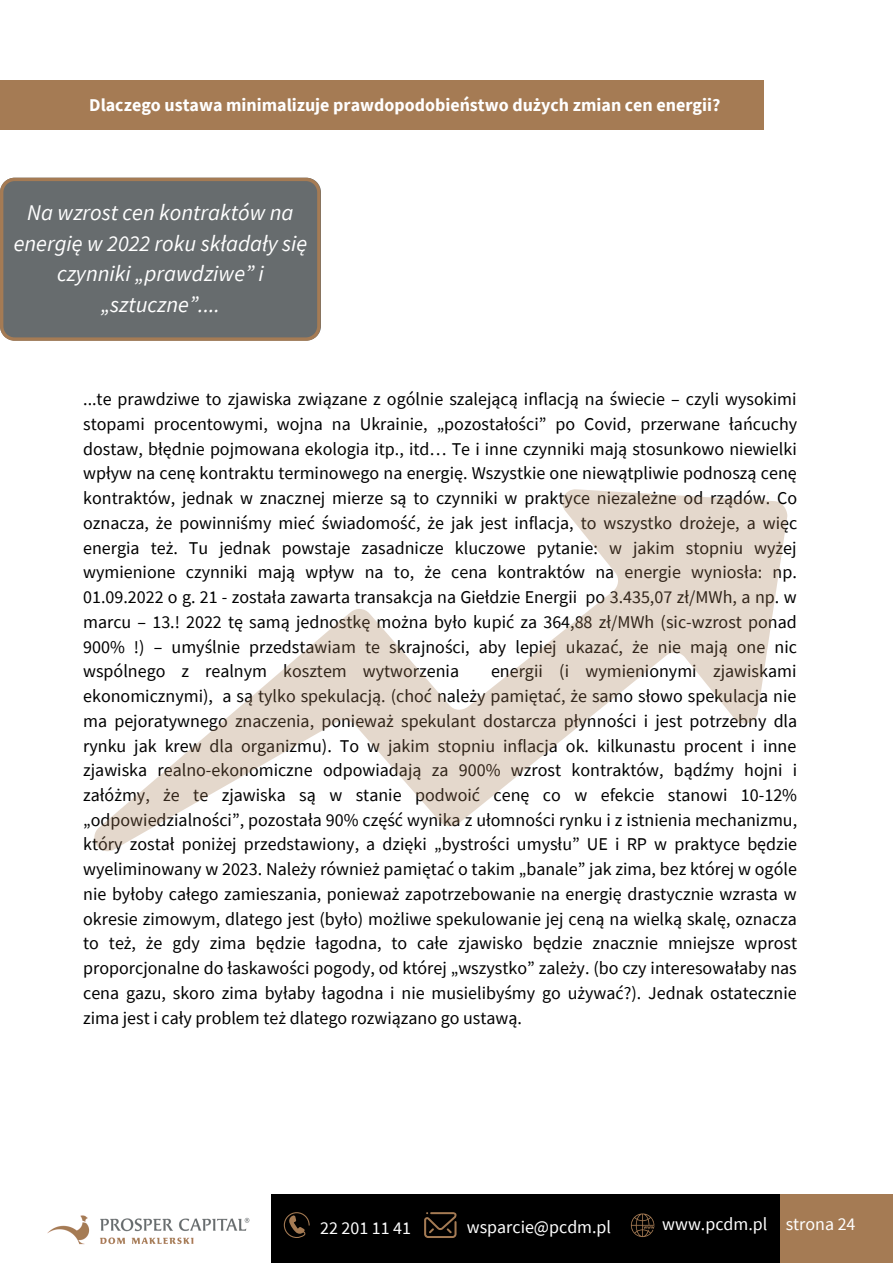
<style>
.page{position:relative;width:893px;height:1264px;background:#fff}
.page>*{position:absolute;margin:0;border:0;box-sizing:border-box;transform-origin:0 0}
.t1{font:italic 22.5px/30.3px "Source Sans Pro";color:#fff;text-align:center}
.t2{font:18px/24.8px "Source Sans Pro";color:#000;text-align:justify}
.t3{font:700 18px "Source Sans Pro";color:#fff}
.t4{font:18px "Source Sans Pro";color:#fff}
</style>
<div class="page">
<img style="left:47px;top:1215px;width:203px;height:30px">
<div style="left:271px;top:1193px;width:621px;height:69px;background:#000"></div>
<svg style="left:284px;top:1212px;width:25px;height:25px"></svg>
<svg style="left:631px;top:1213px;width:23px;height:23px"></svg>
<svg style="left:424px;top:1212px;width:32px;height:25px"></svg>
<div style="left:780px;top:1193px;width:112px;height:69px;background:#a57b54"></div>
<div style="left:0;top:81px;width:764px;height:49px;background:#a57b54"></div>
<div style="left:0;top:178px;width:320px;height:163px;background:#676c6e"></div>
<svg style="left:94px;top:489px;width:693px;height:363px"></svg>
<p class="t3" style="left:89px;top:93px;width:632px">Dlaczego ustawa minimalizuje prawdopodobieństwo dużych zmian cen energii?</p>
<p class="t1" style="left:14px;top:197px;width:295px">Na wzrost cen kontraktów na energię w 2022 roku składały się czynniki „prawdziwe” i „sztuczne”....</p>
<p class="t2" style="left:83px;top:386px;width:715px">...te prawdziwe to zjawiska związane z ogólnie szalejącą inflacją na świecie – czyli wysokimi stopami procentowymi, wojna na Ukrainie, „pozostałości” po Covid, przerwane łańcuchy dostaw, błędnie pojmowana ekologia itp., itd… Te i inne czynniki mają stosunkowo niewielki wpływ na cenę kontraktu terminowego na energię. Wszystkie one niewątpliwie podnoszą cenę kontraktów, jednak w znacznej mierze są to czynniki w praktyce niezależne od rządów. Co oznacza, że powinniśmy mieć świadomość, że jak jest inflacja, to wszystko drożeje, a więc energia też. Tu jednak powstaje zasadnicze kluczowe pytanie: w jakim stopniu wyżej wymienione czynniki mają wpływ na to, że cena kontraktów na energie wyniosła: np.<br>01.09.2022 o g. 21 - została zawarta transakcja na Giełdzie Energii po 3.435,07 zł/MWh, a np. w marcu – 13.! 2022 tę samą jednostkę można było kupić za 364,88 zł/MWh (sic-wzrost ponad 900% !) – umyślnie przedstawiam te skrajności, aby lepiej ukazać, że nie mają one nic wspólnego z realnym kosztem wytworzenia</p>
<p class="t2" style="left:83px;top:658px;width:715px;text-indent:408px">energii (i wymienionymi zjawiskami ekonomicznymi), a są tylko spekulacją. (choć należy pamiętać, że samo słowo spekulacja nie ma pejoratywnego znaczenia, ponieważ spekulant dostarcza płynności i jest potrzebny dla rynku jak krew dla organizmu). To w jakim stopniu inflacja ok. kilkunastu procent i inne zjawiska realno-ekonomiczne odpowiadają za 900% wzrost kontraktów, bądźmy hojni i załóżmy, że te zjawiska są w stanie podwoić cenę co w efekcie stanowi 10-12% „odpowiedzialności”, pozostała 90% część wynika z ułomności rynku i z istnienia mechanizmu, który został poniżej przedstawiony, a dzięki „bystrości umysłu” UE i RP w praktyce będzie wyeliminowany w 2023. Należy również pamiętać o takim „banale” jak zima, bez której w ogóle nie byłoby całego zamieszania, ponieważ zapotrzebowanie na energię drastycznie wzrasta w okresie zimowym, dlatego jest (było) możliwe spekulowanie jej ceną na wielką skalę, oznacza to też, że gdy zima będzie łagodna, to całe zjawisko będzie znacznie mniejsze wprost proporcjonalne do łaskawości pogody, od której „wszystko” zależy. (bo czy interesowałaby nas cena gazu, skoro zima byłaby łagodna i nie musielibyśmy go używać?). Jednak ostatecznie zima jest i cały problem też dlatego rozwiązano go ustawą.</p>
<p class="t4" style="left:320px;top:1216px;width:92px">22 201 11 41</p>
<p class="t4" style="left:467px;top:1214px;width:146px">wsparcie@pcdm.pl</p>
<p class="t4" style="left:662px;top:1212px;width:107px">www.pcdm.pl</p>
<p class="t4" style="left:785px;top:1212px;width:71px">strona 24</p>
</div>
